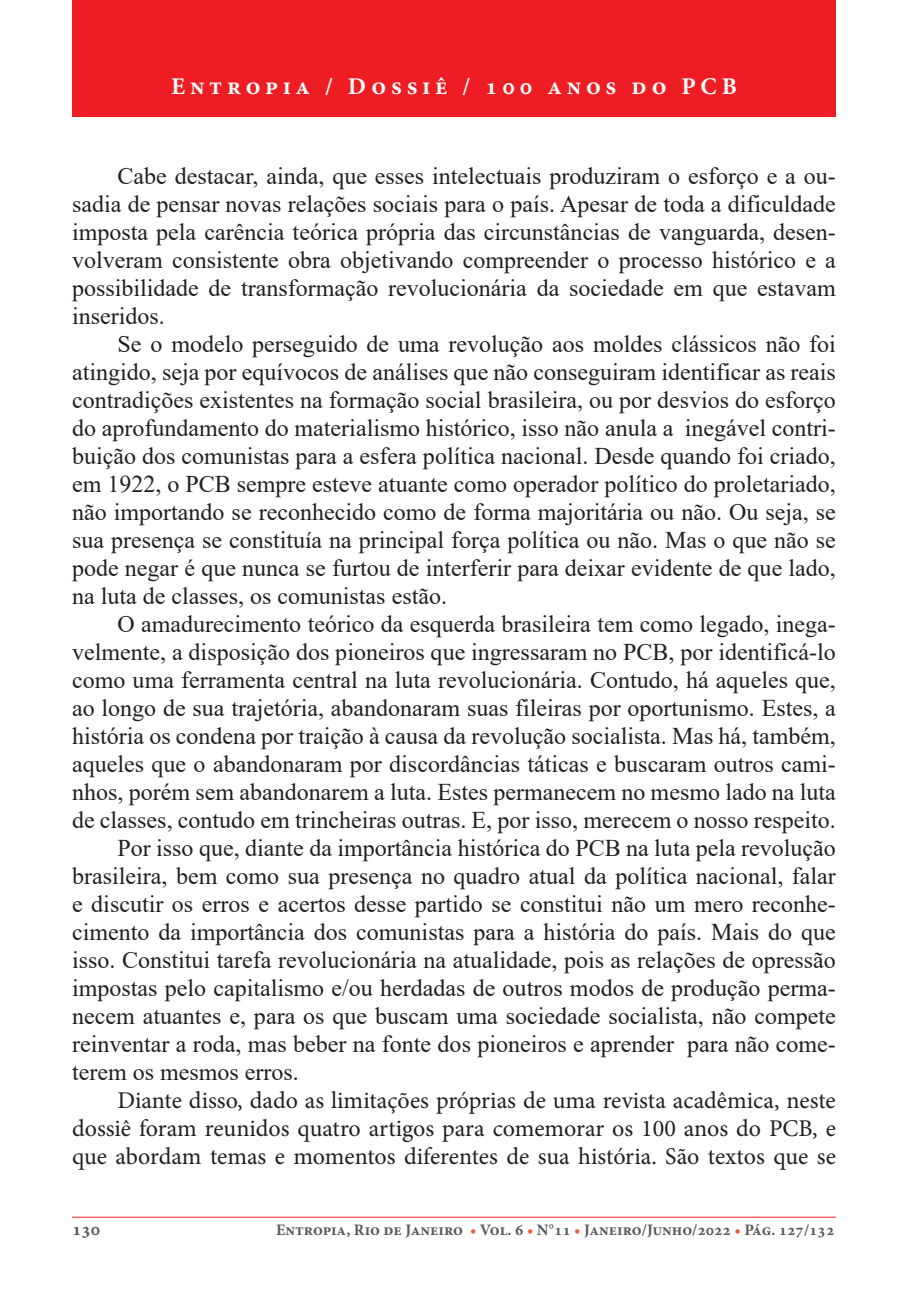
<style>
.page{position:relative;width:908px;height:1304px;background:#fff}
.page>*{position:absolute;margin:0;border:0;box-sizing:border-box;transform-origin:0 0}
.t1{font:24px/28px "Times New Roman";color:#231f20;text-align:justify}
.t2{font:24px/28px "Minion Pro";color:#231f20;text-align:justify}
.t3{font:700 24px "Minion Pro";letter-spacing:.2em;color:#fff}
.t4{font:700 18px "Minion Pro";color:#57585a}
.t5{font:700 16px "Minion Pro";color:#57585a}
.s1{font-family:"Minion Pro"}
.s2{color:#f0593e}
</style>
<div class="page">
<div style="left:72px;top:0;width:763px;height:117px;background:#ee1d23"></div>
<hr style="left:72px;top:1217px;width:763px;height:1px;background:#ee1d23">
<p class="t3" style="left:171px;top:72px;width:567px">Entropia / Dossiê / 100 anos do PCB</p>
<p class="t1" style="left:72px;top:161px;width:765px;text-indent:45px">Cabe destacar, ainda, que esses intelectuais produziram o esforço e a ou&shy;sadia de pensar novas relações sociais para o país. Apesar de toda a dificuldade imposta pela carência teórica própria das circunstâncias de vanguarda, desen&shy;volveram consistente obra objetivando compreender o processo histórico e a possibilidade de transformação revolucionária da sociedade em que estavam inseridos.</p>
<p class="t1" style="left:72px;top:329px;width:765px;text-indent:45px">Se o modelo perseguido de uma revolução aos moldes clássicos não foi atingido, seja por equívocos de análises que não conseguiram identificar as reais contradições existentes na formação social brasileira, ou por desvios do esforço do aprofundamento do materialismo histórico, isso não anula a inegável contri&shy;buição dos comunistas para a esfera política nacional. Desde quando foi criado, em 1922, o PCB sempre esteve atuante como operador político do proletariado, não importando se reconhecido como de forma majoritária ou não. Ou seja, se sua presença se constitu<span class="s1">í</span>a na principal força política ou não. Mas o que não se pode negar é que nunca se furtou de interferir para deixar evidente de que lado, na luta de classes, os comunistas estão.</p>
<p class="t1" style="left:117px;top:609px;width:719px">O amadurecimento teórico da esquerda brasileira tem como legado, inega-</p>
<p class="t1" style="left:72px;top:637px;width:765px">velmente, a disposição dos pioneiros que ingressaram no PCB, por identificá-lo</p>
<p class="t1" style="left:72px;top:665px;width:765px">como uma ferramenta central na luta revolucionária. Contudo, há aqueles que,</p>
<p class="t1" style="left:72px;top:693px;width:765px">ao longo de sua trajetória, abandonaram suas fileiras por oportunismo. Estes, a</p>
<p class="t1" style="left:72px;top:721px;width:765px">história os condena por traição à causa da revolução socialista. Mas há, também,</p>
<p class="t1" style="left:72px;top:749px;width:765px">aqueles que o abandonaram por discordâncias táticas e buscaram outros cami-</p>
<p class="t1" style="left:72px;top:777px;width:765px">nhos, porém sem abandonarem a luta. Estes permanecem no mesmo lado na luta</p>
<p class="t1" style="left:72px;top:805px;width:765px">de classes, contudo em trincheiras outras. E, por isso, merecem o nosso respeito.</p>
<p class="t1" style="left:117px;top:833px;width:719px">Por isso que, diante da importância histórica do PCB na luta pela revolução</p>
<p class="t1" style="left:72px;top:861px;width:765px">brasileira, bem como sua presença no quadro atual da política nacional, falar</p>
<p class="t1" style="left:72px;top:889px;width:765px">e discutir os erros e acertos desse partido se constitui não um mero reconhe-</p>
<p class="t1" style="left:72px;top:917px;width:765px">cimento da importância dos comunistas para a história do país. Mais do que</p>
<p class="t1" style="left:72px;top:945px;width:765px">isso. Constitui tarefa revolucionária na atualidade, pois as relações de opressão</p>
<p class="t1" style="left:72px;top:973px;width:765px">impostas pelo capitalismo e/ou herdadas de outros modos de produção perma-</p>
<p class="t1" style="left:72px;top:1001px;width:765px">necem atuantes e, para os que buscam uma sociedade socialista, não compete</p>
<p class="t1" style="left:72px;top:1029px;width:765px">reinventar a roda, mas beber na fonte dos pioneiros e aprender para não come-</p>
<p class="t1" style="left:72px;top:1057px;width:228px">terem os mesmos erros.</p>
<p class="t2" style="left:72px;top:1087px;width:765px;text-indent:45px">Diante disso, dado as limitações próprias de uma revista acadêmica, neste dossiê foram reunidos quatro artigos para comemorar os 100 anos do PCB, e que abordam temas e momentos diferentes de sua história. São textos que se</p>
<p class="t4" style="left:72px;top:1219px;width:30px">130</p>
<p class="t5" style="left:276px;top:1221px;width:559px">Entropia, Rio de Janeiro <span class="s2">•</span> Vol. 6 <span class="s2">•</span> N°11 <span class="s2">•</span> Janeiro/Junho/2022 <span class="s2">•</span> Pág. 127/132</p>
</div>
